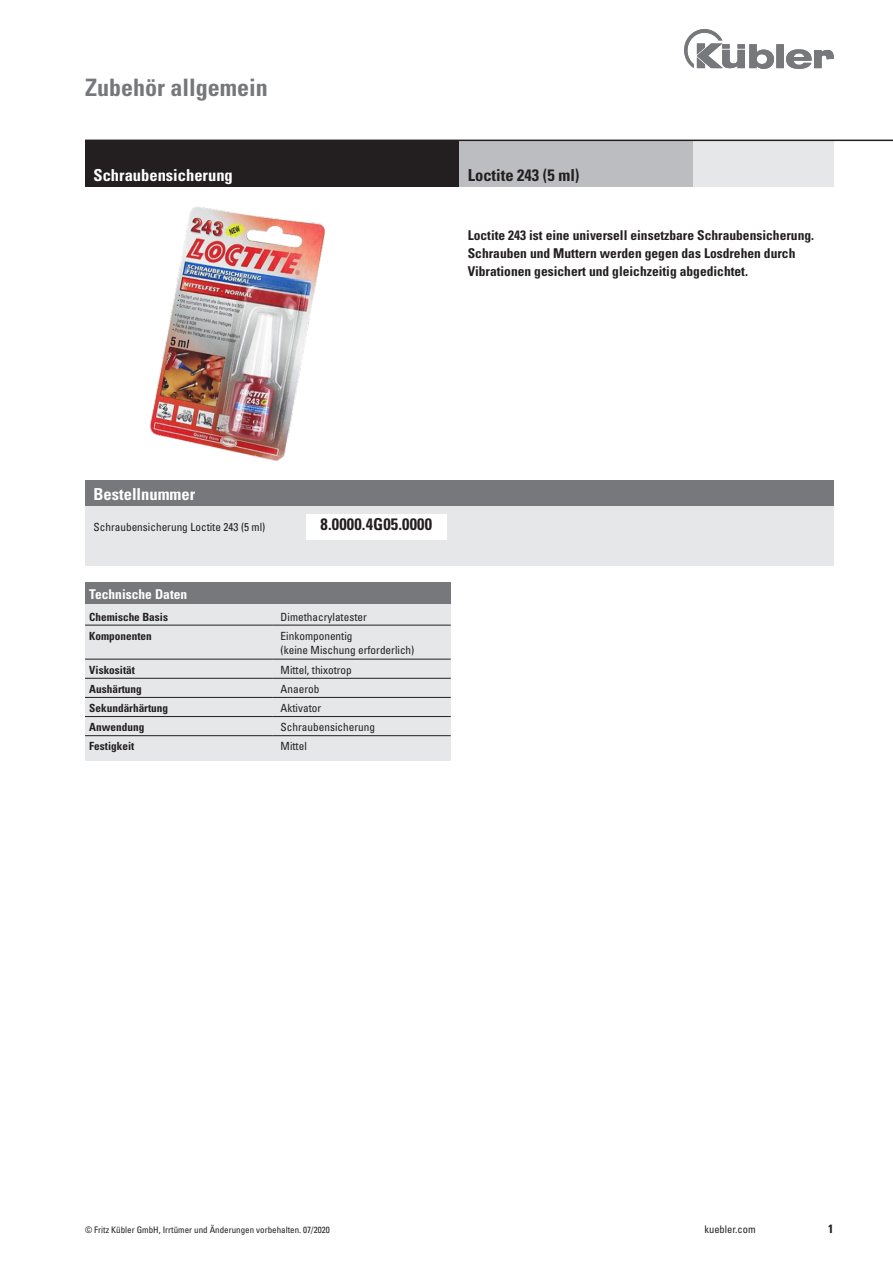
<style>
.page{position:relative;width:893px;height:1263px;background:#fff}
.page>*{position:absolute;margin:0;border:0;box-sizing:border-box;transform-origin:0 0}
.Kapitel{font:700 condensed 24px "Univers";color:#76787b}
.Bestellschlüssel{font:700 condensed 16.5px "Univers";letter-spacing:.005em;color:#231f20}
.Head_schwarz{font:700 condensed 16.5px "Univers";color:#fff}
.Bestellschlüssel-2{font:700 condensed 13.5px/18px "Univers";color:#231f20}
.Bestellschlüssel-3{font:700 condensed 13.5px "Univers";color:#fff}
.t1{font:700 condensed 12px "Univers";color:#231f20}
.technisch-linie-schw{font:condensed 11.25px "Univers LT Std";color:#231f20}
.technisch-linie-schw-2{font:700 condensed 11.25px "Univers LT Std";color:#231f20}
.Bestellschlüssel-4{font:condensed 11.25px "Univers";color:#231f20}
.t2{font:condensed 10.5px "Univers LT Std";color:#231f20}
.t3{font:condensed 9px "Univers LT Std";color:#231f20}
</style>
<div class="page">
<img style="left:685px;top:30px;width:148px;height:38px">
<div style="left:85px;top:480px;width:748px;height:86px;background:#e6e7e9"></div>
<div style="left:306px;top:514px;width:140px;height:26px;background:#fff"></div>
<img style="left:149px;top:206px;width:176px;height:255px">
<div style="left:468px;top:140px;width:365px;height:47px;background:#e6e7e9"></div>
<div style="left:85px;top:140px;width:383px;height:47px;background:#231f20"></div>
<div style="left:85px;top:583px;width:366px;height:178px;background:#e6e7e9"></div>
<div style="left:85px;top:583px;width:366px;height:21px;background:#76787b"></div>
<hr style="left:85px;top:625px;width:187px;height:1px;background:#231f20">
<hr style="left:272px;top:625px;width:179px;height:1px;background:#231f20">
<hr style="left:85px;top:659px;width:187px;height:1px;background:#231f20">
<hr style="left:272px;top:659px;width:179px;height:1px;background:#231f20">
<hr style="left:85px;top:678px;width:187px;height:1px;background:#231f20">
<hr style="left:272px;top:678px;width:179px;height:1px;background:#231f20">
<hr style="left:85px;top:697px;width:187px;height:1px;background:#231f20">
<hr style="left:272px;top:697px;width:179px;height:1px;background:#231f20">
<hr style="left:85px;top:716px;width:187px;height:1px;background:#231f20">
<hr style="left:272px;top:716px;width:179px;height:1px;background:#231f20">
<hr style="left:85px;top:735px;width:187px;height:1px;background:#231f20">
<hr style="left:272px;top:735px;width:179px;height:1px;background:#231f20">
<div style="left:85px;top:480px;width:748px;height:26px;background:#76787b"></div>
<div style="left:459px;top:140px;width:234px;height:47px;background:#bcbdc0"></div>
<hr style="left:85px;top:140px;width:808px;height:1px;background:#231f20">
<p class="Kapitel" style="left:85px;top:72px;width:184px">Zubehör allgemein</p>
<p class="Head_schwarz" style="left:94px;top:165px;width:141px">Schraubensicherung</p>
<p class="Bestellschlüssel" style="left:468px;top:165px;width:113px">Loctite 243 (5 ml)</p>
<p class="Bestellschlüssel-2" style="left:468px;top:226px;width:348px">Loctite 243 ist eine universell einsetzbare Schraubensicherung.<br>Schrauben und Muttern werden gegen das Losdrehen durch<br>Vibrationen gesichert und gleichzeitig abgedichtet.</p>
<p class="Head_schwarz" style="left:94px;top:484px;width:103px">Bestellnummer</p>
<p class="Bestellschlüssel-4" style="left:94px;top:520px;width:173px">Schraubensicherung Loctite 243 (5 ml)</p>
<p class="Bestellschlüssel" style="left:321px;top:514px;width:113px">8.0000.4G05.0000</p>
<p class="Bestellschlüssel-3" style="left:89px;top:585px;width:99px">Technische Daten</p>
<p class="technisch-linie-schw-2" style="left:89px;top:610px;width:80px">Chemische Basis</p>
<p class="technisch-linie-schw" style="left:281px;top:609px;width:88px">Dimethacrylatester</p>
<p class="technisch-linie-schw-2" style="left:89px;top:629px;width:64px">Komponenten</p>
<p class="technisch-linie-schw" style="left:281px;top:628px;width:73px">Einkomponentig</p>
<p class="technisch-linie-schw" style="left:281px;top:643px;width:135px">(keine Mischung erforderlich)</p>
<p class="technisch-linie-schw-2" style="left:89px;top:663px;width:47px">Viskosität</p>
<p class="technisch-linie-schw" style="left:281px;top:662px;width:73px">Mittel, thixotrop</p>
<p class="technisch-linie-schw-2" style="left:89px;top:682px;width:54px">Aushärtung</p>
<p class="technisch-linie-schw" style="left:281px;top:682px;width:40px">Anaerob</p>
<p class="technisch-linie-schw-2" style="left:89px;top:701px;width:80px">Sekundärhärtung</p>
<p class="technisch-linie-schw" style="left:281px;top:701px;width:42px">Aktivator</p>
<p class="technisch-linie-schw-2" style="left:89px;top:720px;width:57px">Anwendung</p>
<p class="technisch-linie-schw" style="left:281px;top:720px;width:96px">Schraubensicherung</p>
<p class="technisch-linie-schw-2" style="left:89px;top:739px;width:47px">Festigkeit</p>
<p class="technisch-linie-schw" style="left:281px;top:739px;width:28px">Mittel</p>
<p class="t3" style="left:85px;top:1224px;width:246px">© Fritz Kübler GmbH, Irrtümer und Änderungen vorbehalten. 07/2020</p>
<p class="t2" style="left:704px;top:1223px;width:53px">kuebler.com</p>
<p class="t1" style="left:828px;top:1221px;width:7px">1</p>
</div>
